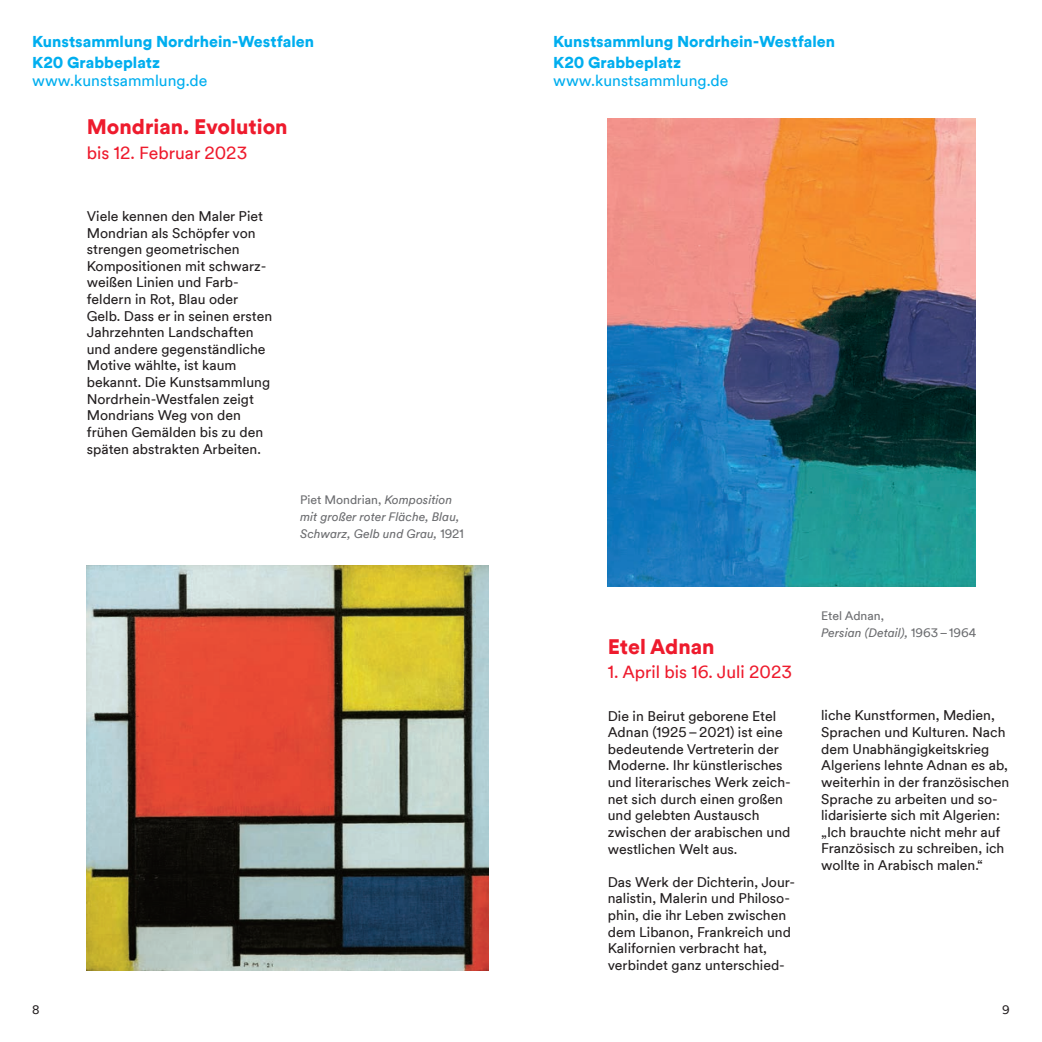
<style>
.page{position:relative;width:1042px;height:1042px;background:#fff}
.page>*{position:absolute;margin:0;border:0;box-sizing:border-box;transform-origin:0 0}
.t1{font:900 21px "Duesseldorf Circular TT";color:#ee1b2d}
.t2{font:17.5px "Duesseldorf Circular TT";color:#ee1b2d}
.t3{font:900 15.75px/21px "Duesseldorf Circular TT";color:#00aeef}
.t4{font:15.75px "Duesseldorf Circular TT";color:#00aeef}
.t5{font:14px/16.6px "Duesseldorf Circular TT";color:#231f20}
.t6{font:italic 12.25px/16.6px "Duesseldorf Circular TT";color:#6c6d70}
.t7{font:12.25px/16.6px "Duesseldorf Circular TT";color:#6c6d70}
.t8{font:12.25px "Duesseldorf Circular TT";color:#231f20}
.s1{font-style:normal}
.s2{font-style:italic}
</style>
<div class="page">
<img style="left:87px;top:566px;width:402px;height:404px">
<img style="left:608px;top:119px;width:367px;height:467px">
<p class="t3" style="left:32px;top:30px;width:283px">Kunstsammlung Nordrhein-Westfalen<br>K20 Grabbeplatz</p>
<p class="t4" style="left:32px;top:70px;width:177px">www.kunstsammlung.de</p>
<h1 class="t1" style="left:87px;top:112px;width:202px">Mondrian. Evolution</h1>
<p class="t2" style="left:87px;top:141px;width:162px">bis 12. Februar 2023</p>
<p class="t5" style="left:87px;top:207px;width:187px">Viele kennen den Maler Piet<br>Mondrian als Schöpfer von strengen geometrischen<br>Kompositionen mit schwarz&shy;weißen Linien und Farb&shy;feldern in Rot, Blau oder<br>Gelb. Dass er in seinen ersten<br>Jahrzehnten Landschaften und andere gegenständliche<br>Motive wählte, ist kaum bekannt. Die Kunstsammlung<br>Nordrhein-Westfalen zeigt<br>Mondrians Weg von den frühen Gemälden bis zu den späten abstrakten Arbeiten.</p>
<p class="t6" style="left:300px;top:491px;width:165px"><span class="s1">Piet Mondrian,</span> Komposition mit großer roter Fläche, Blau,<br>Schwarz, Gelb und Grau, <span class="s1">1921</span></p>
<p class="t3" style="left:553px;top:30px;width:283px">Kunstsammlung Nordrhein-Westfalen<br>K20 Grabbeplatz</p>
<p class="t4" style="left:553px;top:70px;width:177px">www.kunstsammlung.de</p>
<h1 class="t1" style="left:608px;top:632px;width:108px">Etel Adnan</h1>
<p class="t2" style="left:608px;top:660px;width:186px">1. April bis 16. Juli 2023</p>
<p class="t5" style="left:608px;top:707px;width:184px">Die in Beirut geborene Etel<br>Adnan (1925 – 2021) ist eine bedeutende Vertreterin der<br>Moderne. Ihr künstlerisches und literarisches Werk zeich&shy;net sich durch einen großen und gelebten Austausch zwischen der arabischen und westlichen Welt aus.</p>
<p class="t5" style="left:608px;top:873px;width:189px">Das Werk der Dichterin, Jour&shy;nalistin, Malerin und Philoso&shy;phin, die ihr Leben zwischen dem Libanon, Frankreich und<br>Kalifornien verbracht hat, verbindet ganz unterschied-</p>
<p class="t7" style="left:821px;top:607px;width:157px">Etel Adnan,<br><span class="s2">Persian (Detail),</span> 1963–1964</p>
<p class="t5" style="left:821px;top:706px;width:190px">liche Kunstformen, Medien,<br>Sprachen und Kulturen. Nach dem Unabhängigkeitskrieg<br>Algeriens lehnte Adnan es ab, weiterhin in der französischen<br>Sprache zu arbeiten und so&shy;lidarisierte sich mit Algerien: „Ich brauchte nicht mehr auf<br>Französisch zu schreiben, ich wollte in Arabisch malen.“</p>
<p class="t8" style="left:32px;top:1001px;width:9px">8</p>
<p class="t8" style="left:1002px;top:1001px;width:9px">9</p>
</div>
